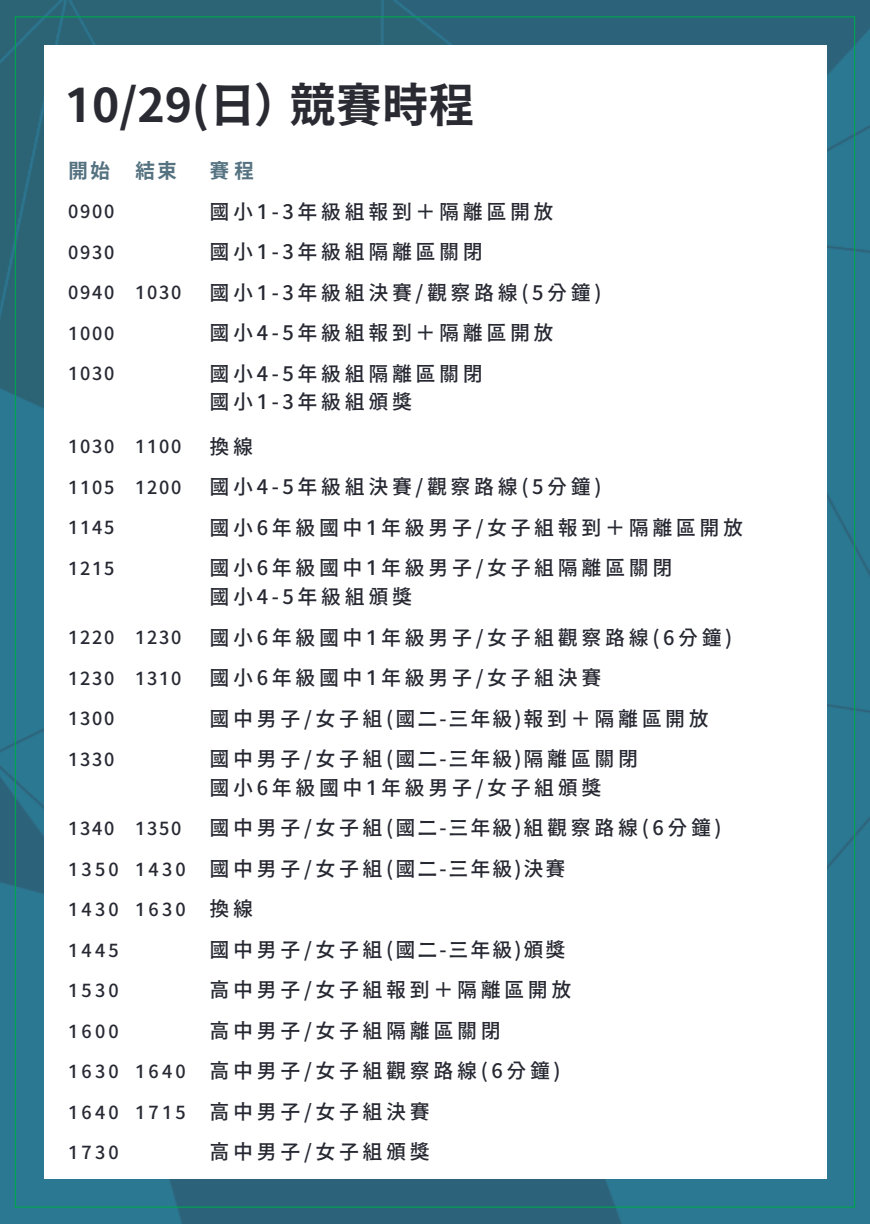
<style>
.page{position:relative;width:870px;height:1224px;background:#fff}
.page>*{position:absolute;margin:0;border:0;box-sizing:border-box;transform-origin:0 0}
.t1{font:46.4px "Gen Seki Gothic TW B";color:#2a2a32}
.t2{font:20px/40.6px "Gen Seki Gothic TW M";letter-spacing:.18em;color:#262832}
.t3{font:20px "Gen Seki Gothic TW B";color:#557281}
.t4{font:18px "Gen Seki Gothic TW M";letter-spacing:.1em;color:#262832}
</style>
<div class="page">
<img style="left:0;top:0;width:870px;height:1224px">
<div style="left:44px;top:45px;width:782px;height:1134px;background:#fff"></div>
<h1 class="t1" style="left:65px;top:81px;width:411px">10/29(日）競賽時程</h1>
<p class="t3" style="left:68px;top:160px;width:43px">開始</p>
<p class="t4" style="left:68px;top:202px;width:48px">0900</p>
<p class="t4" style="left:68px;top:243px;width:48px">0930</p>
<p class="t4" style="left:68px;top:283px;width:48px">0940</p>
<p class="t4" style="left:68px;top:324px;width:48px">1000</p>
<p class="t4" style="left:68px;top:365px;width:48px">1030</p>
<p class="t3" style="left:135px;top:160px;width:43px">結束</p>
<p class="t3" style="left:210px;top:161px;width:46px">賽程</p>
<p class="t2" style="left:210px;top:191px;width:393px">國小1-3年級組報到＋隔離區開放<br>國小1-3年級組隔離區關閉<br>國小1-3年級組決賽/觀察路線(5分鐘)國小4-5年級組報到＋隔離區開放<br>國小4-5年級組隔離區關閉</p>
<p class="t2" style="left:210px;top:382px;width:204px">國小1-3年級組頒獎</p>
<p class="t2" style="left:210px;top:426px;width:535px">換線<br>國小4-5年級組決賽/觀察路線(5分鐘)<br>國小6年級國中1年級男子/女子組報到＋隔離區開放國小6年級國中1年級男子/女子組隔離區關閉</p>
<p class="t2" style="left:210px;top:576px;width:524px">國小4-5年級組頒獎<br>國小6年級國中1年級男子/女子組觀察路線(6分鐘)國小6年級國中1年級男子/女子組決賽<br>國中男子/女子組(國二-三年級)報到＋隔離區開放國中男子/女子組(國二-三年級)隔離區關閉</p>
<p class="t2" style="left:210px;top:767px;width:513px">國小6年級國中1年級男子/女子組頒獎<br>國中男子/女子組(國二-三年級)組觀察路線(6分鐘)國中男子/女子組(國二-三年級)決賽<br>換線<br>國中男子/女子組(國二-三年級)頒獎<br>高中男子/女子組報到＋隔離區開放<br>高中男子/女子組隔離區關閉<br>高中男子/女子組觀察路線(6分鐘)<br>高中男子/女子組決賽<br>高中男子/女子組頒獎</p>
<p class="t4" style="left:135px;top:283px;width:48px">1030</p>
<p class="t4" style="left:68px;top:438px;width:48px">1030</p>
<p class="t4" style="left:68px;top:478px;width:48px">1105</p>
<p class="t4" style="left:68px;top:519px;width:48px">1145</p>
<p class="t4" style="left:68px;top:559px;width:48px">1215</p>
<p class="t4" style="left:135px;top:438px;width:48px">1100</p>
<p class="t4" style="left:135px;top:478px;width:48px">1200</p>
<p class="t4" style="left:68px;top:628px;width:48px">1220</p>
<p class="t4" style="left:68px;top:669px;width:48px">1230</p>
<p class="t4" style="left:68px;top:709px;width:48px">1300</p>
<p class="t4" style="left:68px;top:750px;width:48px">1330</p>
<p class="t4" style="left:135px;top:628px;width:48px">1230</p>
<p class="t4" style="left:135px;top:669px;width:48px">1310</p>
<p class="t4" style="left:68px;top:819px;width:48px">1340</p>
<p class="t4" style="left:68px;top:860px;width:52px">1350</p>
<p class="t4" style="left:68px;top:900px;width:52px">1430</p>
<p class="t4" style="left:68px;top:941px;width:52px">1445</p>
<p class="t4" style="left:68px;top:981px;width:52px">1530</p>
<p class="t4" style="left:68px;top:1022px;width:52px">1600</p>
<p class="t4" style="left:68px;top:1062px;width:52px">1630</p>
<p class="t4" style="left:68px;top:1103px;width:52px">1640</p>
<p class="t4" style="left:68px;top:1143px;width:52px">1730</p>
<p class="t4" style="left:135px;top:819px;width:48px">1350</p>
<p class="t4" style="left:135px;top:860px;width:52px">1430</p>
<p class="t4" style="left:135px;top:900px;width:52px">1630</p>
<p class="t4" style="left:135px;top:1062px;width:52px">1640</p>
<p class="t4" style="left:135px;top:1103px;width:52px">1715</p>
</div>
